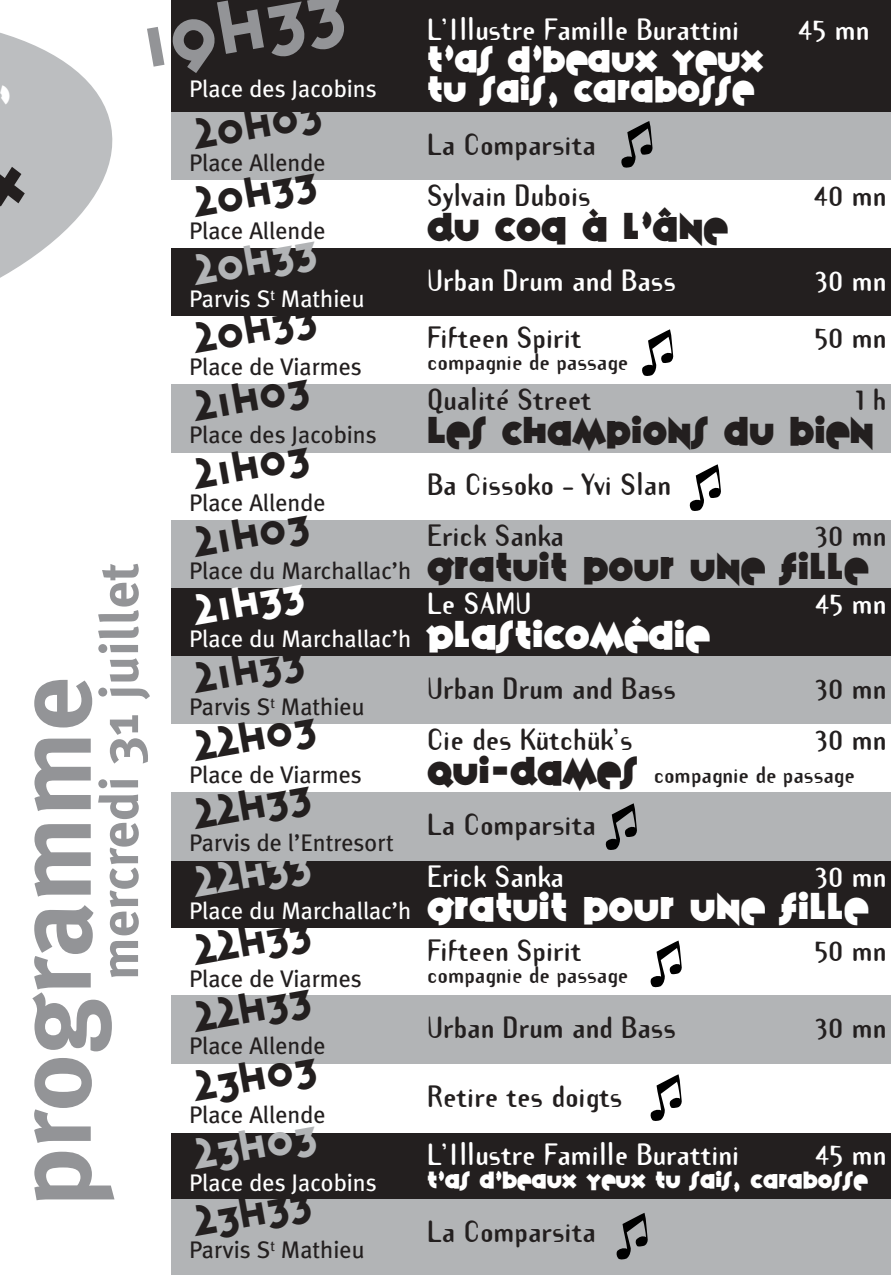
<style>
.page{position:relative;width:891px;height:1275px;background:#fff}
.page>*{position:absolute;margin:0;border:0;box-sizing:border-box;transform-origin:0 0}
.t1{font:700 108px "Meta Plus";color:#939497}
.t2{font:66px "Variex";color:#939497}
.t3{font:700 54px "Meta Plus";color:#939497}
.t4{font:37.5px "Variex";color:#231f1f}
.t5{font:37.5px "Variex";color:#b2b4b6}
.t6{font:37.5px "Variex";color:#fff}
.t7{font:700 33px "Variex";color:#231f1f}
.t8{font:700 30px/30px "Variex";color:#fff}
.t9{font:700 27px "Template Gothic";color:#231f1f}
.t10{font:700 27px "Template Gothic";color:#fff}
.t11{font:24px "Meta Plus";color:#231f1f}
.t12{font:24px "Meta Plus";color:#fff}
.t13{font:700 21px "Template Gothic";color:#231f1f}
.t14{font:700 19.5px "Variex";color:#fff}
.s1{font-family:"Variex";font-weight:700;font-size:33px}
.s2{font-family:"Variex";font-size:33px}
</style>
<div class="page">
<div style="left:172px;top:0;width:719px;height:113px;background:#231f1f"></div>
<svg style="left:0;top:32px;width:113px;height:246px;fill:#bcbec0"></svg>
<div style="left:172px;top:113px;width:719px;height:68px;background:#b2b4b6"></div>
<div style="left:172px;top:521px;width:719px;height:68px;background:#b2b4b6"></div>
<svg style="left:621px;top:121px;width:32px;height:47px"></svg>
<div style="left:172px;top:589px;width:719px;height:68px;background:#231f1f"></div>
<div style="left:172px;top:861px;width:719px;height:68px;background:#231f1f"></div>
<div style="left:172px;top:249px;width:719px;height:68px;background:#231f1f"></div>
<svg style="left:689px;top:464px;width:32px;height:47px"></svg>
<div style="left:172px;top:385px;width:719px;height:68px;background:#b2b4b6"></div>
<div style="left:172px;top:657px;width:719px;height:68px;background:#b2b4b6"></div>
<div style="left:172px;top:793px;width:719px;height:68px;background:#b2b4b6"></div>
<svg style="left:605px;top:803px;width:32px;height:47px"></svg>
<div style="left:172px;top:996px;width:719px;height:68px;background:#b2b4b6"></div>
<div style="left:172px;top:1133px;width:719px;height:68px;background:#231f1f"></div>
<div style="left:172px;top:1200px;width:719px;height:75px;background:#b2b4b6"></div>
<svg style="left:616px;top:1213px;width:32px;height:47px"></svg>
<svg style="left:642px;top:329px;width:31px;height:47px"></svg>
<svg style="left:650px;top:1074px;width:32px;height:47px"></svg>
<svg style="left:650px;top:941px;width:32px;height:47px"></svg>
<svg style="left:0;top:85px;width:11px;height:20px"></svg>
<svg style="left:0;top:165px;width:26px;height:43px"></svg>
<h2 class="t2" style="left:136px;top:15px;width:207px;rotate:-10deg">19h33</h2>
<p class="t12" style="left:189px;top:78px;width:189px">Place des Jacobins</p>
<h3 class="t4" style="left:191px;top:118px;width:130px;rotate:-10deg">20h03</h3>
<p class="t11" style="left:189px;top:153px;width:138px">Place Allende</p>
<h3 class="t4" style="left:191px;top:186px;width:125px;rotate:-10deg">20h33</h3>
<p class="t11" style="left:189px;top:221px;width:138px">Place Allende</p>
<h3 class="t5" style="left:191px;top:254px;width:125px;rotate:-10deg">20h33</h3>
<p class="t12" style="left:189px;top:289px;width:177px">Parvis S<sup>t</sup> Mathieu</p>
<p class="t10" style="left:427px;top:17px;width:314px">L’Illustre Famille Burattini</p>
<p class="t10" style="left:798px;top:17px;width:72px">45 mn</p>
<p class="t8" style="left:427px;top:46px;width:339px">T’as d’beaux yeux tu sais, Carabosse</p>
<p class="t9" style="left:427px;top:132px;width:170px">La Comparsita</p>
<p class="t9" style="left:427px;top:184px;width:165px">Sylvain Dubois</p>
<p class="t9" style="left:814px;top:184px;width:74px">40 mn</p>
<p class="t7" style="left:427px;top:213px;width:302px">Du coq à l’âne</p>
<p class="t10" style="left:427px;top:268px;width:250px">Urban Drum and Bass</p>
<p class="t10" style="left:815px;top:268px;width:73px">30 mn</p>
<h3 class="t4" style="left:191px;top:323px;width:125px;rotate:-10deg">20h33</h3>
<p class="t9" style="left:427px;top:326px;width:156px">Fifteen Spirit</p>
<p class="t9" style="left:814px;top:326px;width:73px">50 mn</p>
<p class="t11" style="left:189px;top:357px;width:174px">Place de Viarmes</p>
<p class="t13" style="left:427px;top:353px;width:203px">compagnie de passage</p>
<h3 class="t3" style="left:97px;top:980px;width:419px;rotate:-90deg">mercredi 31 juillet</h3>
<h1 class="t1" style="left:9px;top:1207px;width:532px;rotate:-90deg">programme</h1>
<h3 class="t4" style="left:191px;top:391px;width:118px;rotate:-10deg">21h03</h3>
<p class="t9" style="left:427px;top:388px;width:166px">Qualité Street</p>
<p class="t9" style="left:855px;top:388px;width:33px">1 h</p>
<p class="t11" style="left:189px;top:425px;width:189px">Place des Jacobins</p>
<p class="t7" style="left:427px;top:418px;width:448px">Les Champions du bien</p>
<h3 class="t4" style="left:191px;top:459px;width:118px;rotate:-10deg">21h03</h3>
<p class="t9" style="left:427px;top:472px;width:245px">Ba Cissoko – Yvi Slan</p>
<p class="t11" style="left:189px;top:493px;width:138px">Place Allende</p>
<h3 class="t4" style="left:191px;top:527px;width:118px;rotate:-10deg">21h03</h3>
<p class="t9" style="left:427px;top:524px;width:139px">Erick Sanka</p>
<p class="t9" style="left:815px;top:524px;width:73px">30 mn</p>
<p class="t11" style="left:189px;top:561px;width:681px">Place du Marchallac’h <span class="s1">Gratuit pour une fille</span></p>
<h3 class="t6" style="left:191px;top:595px;width:113px;rotate:-10deg">21h33</h3>
<p class="t10" style="left:427px;top:592px;width:106px">Le SAMU</p>
<p class="t10" style="left:815px;top:592px;width:72px">45 mn</p>
<p class="t12" style="left:189px;top:629px;width:522px">Place du Marchallac’h <span class="s1">Plasticomédie</span></p>
<h3 class="t4" style="left:191px;top:663px;width:113px;rotate:-10deg">21h33</h3>
<p class="t9" style="left:427px;top:676px;width:250px">Urban Drum and Bass</p>
<p class="t9" style="left:815px;top:676px;width:73px">30 mn</p>
<p class="t11" style="left:189px;top:697px;width:177px">Parvis S<sup>t</sup> Mathieu</p>
<h3 class="t4" style="left:191px;top:731px;width:125px;rotate:-10deg">22h03</h3>
<p class="t9" style="left:427px;top:728px;width:207px">Cie des Kütchük’s</p>
<p class="t9" style="left:815px;top:728px;width:73px">30 mn</p>
<p class="t11" style="left:189px;top:765px;width:174px">Place de Viarmes</p>
<p class="t13" style="left:427px;top:766px;width:429px"><span class="s2">Qui-Dames</span> compagnie de passage</p>
<h3 class="t4" style="left:191px;top:799px;width:120px;rotate:-10deg">22h33</h3>
<p class="t9" style="left:427px;top:812px;width:170px">La Comparsita</p>
<p class="t11" style="left:189px;top:833px;width:206px">Parvis de l’Entresort</p>
<h3 class="t5" style="left:191px;top:867px;width:120px;rotate:-10deg">22H33</h3>
<p class="t10" style="left:427px;top:864px;width:139px">Erick Sanka</p>
<p class="t10" style="left:815px;top:864px;width:73px">30 mn</p>
<p class="t12" style="left:189px;top:901px;width:681px">Place du Marchallac’h <span class="s1">Gratuit pour une fille</span></p>
<h3 class="t4" style="left:191px;top:935px;width:120px;rotate:-10deg">22h33</h3>
<p class="t9" style="left:427px;top:938px;width:156px">Fifteen Spirit</p>
<p class="t9" style="left:814px;top:938px;width:73px">50 mn</p>
<p class="t11" style="left:189px;top:969px;width:174px">Place de Viarmes</p>
<p class="t13" style="left:427px;top:965px;width:203px">compagnie de passage</p>
<h3 class="t4" style="left:191px;top:1001px;width:120px;rotate:-10deg">22h33</h3>
<p class="t9" style="left:427px;top:1015px;width:250px">Urban Drum and Bass</p>
<p class="t9" style="left:815px;top:1015px;width:73px">30 mn</p>
<p class="t11" style="left:189px;top:1036px;width:138px">Place Allende</p>
<h3 class="t4" style="left:191px;top:1071px;width:125px;rotate:-10deg">23h03</h3>
<p class="t11" style="left:189px;top:1105px;width:138px">Place Allende</p>
<p class="t9" style="left:427px;top:1085px;width:197px">Retire tes doigts</p>
<h3 class="t5" style="left:191px;top:1139px;width:125px;rotate:-10deg">23h03</h3>
<p class="t10" style="left:427px;top:1143px;width:314px">L’Illustre Famille Burattini</p>
<p class="t10" style="left:815px;top:1143px;width:72px">45 mn</p>
<p class="t12" style="left:189px;top:1173px;width:189px">Place des Jacobins</p>
<p class="t14" style="left:427px;top:1172px;width:442px">T’as d’beaux yeux tu sais, Carabosse</p>
<h3 class="t4" style="left:191px;top:1206px;width:120px;rotate:-10deg">23h33</h3>
<p class="t9" style="left:427px;top:1219px;width:170px">La Comparsita</p>
<p class="t11" style="left:189px;top:1240px;width:177px">Parvis S<sup>t</sup> Mathieu</p>
</div>
